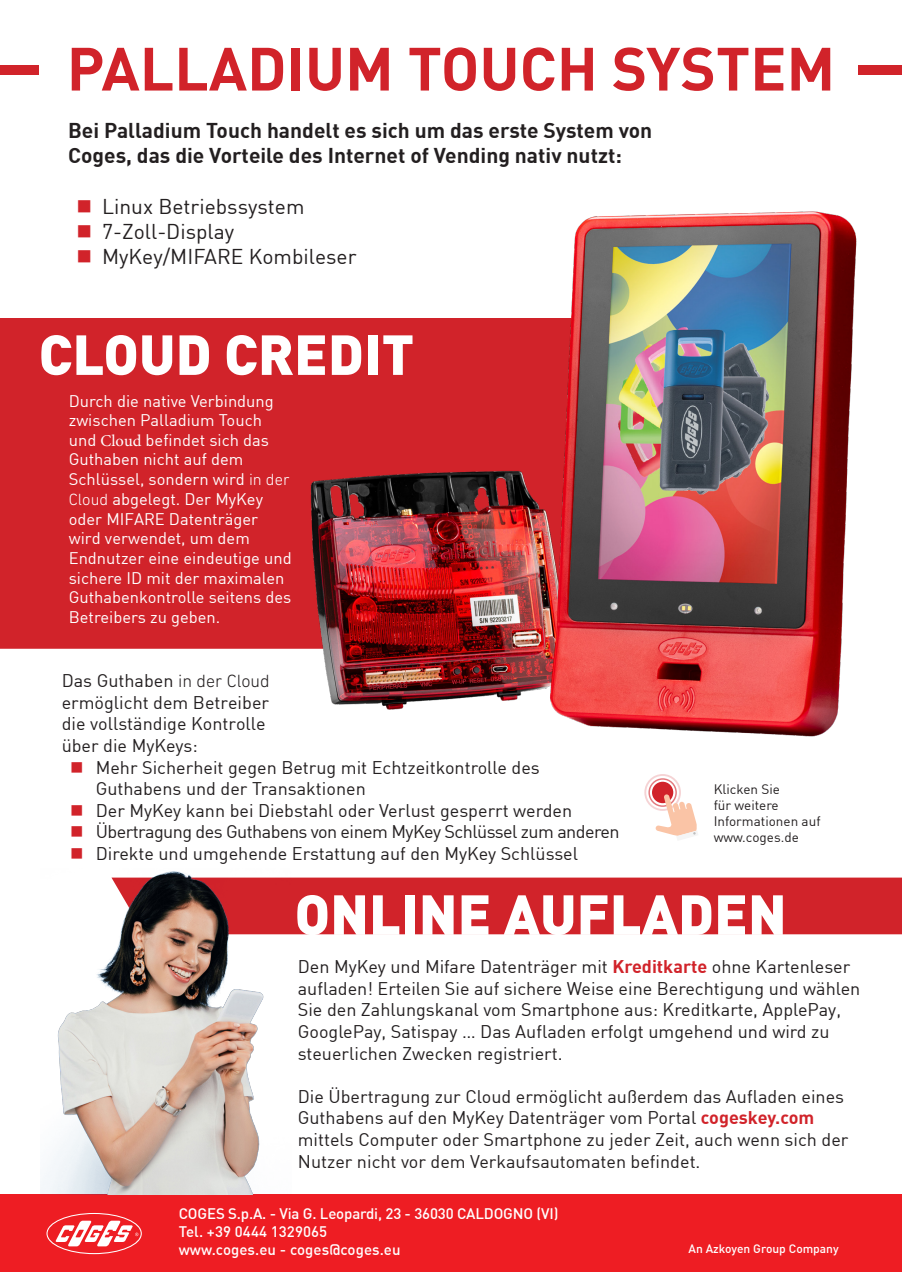
<style>
.page{position:relative;width:902px;height:1272px;background:#fff}
.page>*{position:absolute;margin:0;border:0;box-sizing:border-box;transform-origin:0 0}
.Titolo{font:700 60px "DIN";color:#d1232a}
.Testo{font:900 55.5px "DIN";color:#fff}
.Testo-2{font:700 21px/25.2px "DIN";color:#231f20}
.t1{font:21px/25.2px "DIN";color:#231f20}
.Testo-3{font:18px/21.6px "DIN";color:#231f20}
.Testo-4{font:18px "DIN";letter-spacing:-.03em;color:#231f20}
.Testo-5{font:16.5px/19.6px "DIN";color:#fff}
.t2{font:500 15px "DIN";letter-spacing:-.01em;color:#fff}
.Didascalia{font:13.5px/16.2px "DIN";color:#231f20}
.t3{font:500 12px "DIN";color:#fff}
.s1{font-family:"Minion Pro"}
.s2{font-family:"DIN Next LT Pro";font-weight:300}
.s3{font-weight:700;color:#d1232a}
</style>
<div class="page">
<div style="left:0;top:1194px;width:901px;height:77px;background:#ee1d23"></div>
<svg style="left:46px;top:1213px;width:96px;height:40px"></svg>
<div style="left:291px;top:877px;width:610px;height:57px;background:#d1232a"></div>
<img style="left:40px;top:871px;width:251px;height:323px">
<div style="left:0;top:374px;width:293px;height:274px;background:#d1232a"></div>
<div style="left:0;top:65px;width:38px;height:10px;background:#d1232a"></div>
<div style="left:858px;top:65px;width:43px;height:10px;background:#d1232a"></div>
<div style="left:0;top:317px;width:585px;height:57px;background:#d1232a"></div>
<img style="left:293px;top:211px;width:564px;height:526px">
<div style="left:652px;top:781px;width:21px;height:22px;background:#d1232a;border-radius:50%"></div>
<div style="left:648px;top:778px;width:28px;height:28px;border:2px solid #d1232a;border-radius:50%"></div>
<div style="left:644px;top:774px;width:37px;height:37px;border:2px solid #d1232a;border-radius:50%"></div>
<svg style="left:655px;top:794px;width:42px;height:42px"></svg>
<p class="Titolo" style="left:67px;top:30px;width:769px">PALLADIUM TOUCH SYSTEM</p>
<p class="Testo-2" style="left:68px;top:117px;width:585px">Bei Palladium Touch handelt es sich um das erste System von<br>Coges, das die Vorteile des Internet of Vending nativ nutzt:</p>
<p class="t1" style="left:102px;top:193px;width:256px">Linux Betriebssystem<br>7-Zoll-Display<br>MyKey/MIFARE Kombileser</p>
<p class="Testo" style="left:39px;top:317px;width:377px">CLOUD CREDIT</p>
<p class="Testo-5" style="left:69px;top:390px;width:224px">Durch die native Verbindung zwischen Palladium Touch und <span class="s1">Cloud</span> befindet sich das<br>Guthaben nicht auf dem<br>Schlüssel, sondern wird <span class="s2">in der<br>Cloud</span> abgelegt. Der MyKey oder MIFARE Datenträger wird verwendet, um dem<br>Endnutzer eine eindeutige und sichere ID mit der maximalen<br>Guthabenkontrolle seitens des<br>Betreibers zu geben.</p>
<p class="Testo-3" style="left:62px;top:669px;width:209px">Das Guthaben <span class="s2">in der Cloud </span>ermöglicht dem Betreiber die vollständige Kontrolle über die MyKeys:</p>
<p class="Testo-3" style="left:96px;top:756px;width:445px">Mehr Sicherheit gegen Betrug mit Echtzeitkontrolle des<br>Guthabens und der Transaktionen</p>
<p class="Testo-3" style="left:96px;top:799px;width:478px">Der MyKey kann bei Diebstahl oder Verlust gesperrt werden</p>
<p class="Testo-4" style="left:96px;top:820px;width:525px">Übertragung des Guthabens von einem MyKey Schlüssel zum anderen</p>
<p class="Testo-3" style="left:96px;top:842px;width:484px">Direkte und umgehende Erstattung auf den MyKey Schlüssel</p>
<p class="Didascalia" style="left:713px;top:780px;width:108px">Klicken Sie<br>für weitere<br>Informationen auf www.coges.de</p>
<p class="Testo" style="left:294px;top:877px;width:493px">ONLINE AUFLADEN</p>
<p class="Testo-3" style="left:298px;top:955px;width:564px">Den MyKey und Mifare Datenträger mit <span class="s3">Kreditkarte</span> ohne Kartenleser aufladen! Erteilen Sie auf sichere Weise eine Berechtigung und wählen Sie den Zahlungskanal vom Smartphone aus: Kreditkarte, ApplePay, GooglePay, Satispay … Das Aufladen erfolgt umgehend und wird zu steuerlichen Zwecken registriert.</p>
<p class="Testo-3" style="left:298px;top:1085px;width:552px">Die Übertragung zur Cloud ermöglicht außerdem das Aufladen eines Guthabens auf den MyKey Datenträger vom Portal <span class="s3">cogeskey.com </span>mittels Computer oder Smartphone zu jeder Zeit, auch wenn sich der Nutzer nicht vor dem Verkaufsautomaten befindet.</p>
<p class="t2" style="left:179px;top:1203px;width:381px">COGES S.p.A. - Via G. Leopardi, 23 - 36030 CALDOGNO (VI)</p>
<p class="t2" style="left:179px;top:1221px;width:150px">Tel. +39 0444 1329065</p>
<p class="t2" style="left:179px;top:1239px;width:223px">www.coges.eu - coges@coges.eu</p>
<p class="t3" style="left:688px;top:1240px;width:152px">An Azkoyen Group Company</p>
</div>
